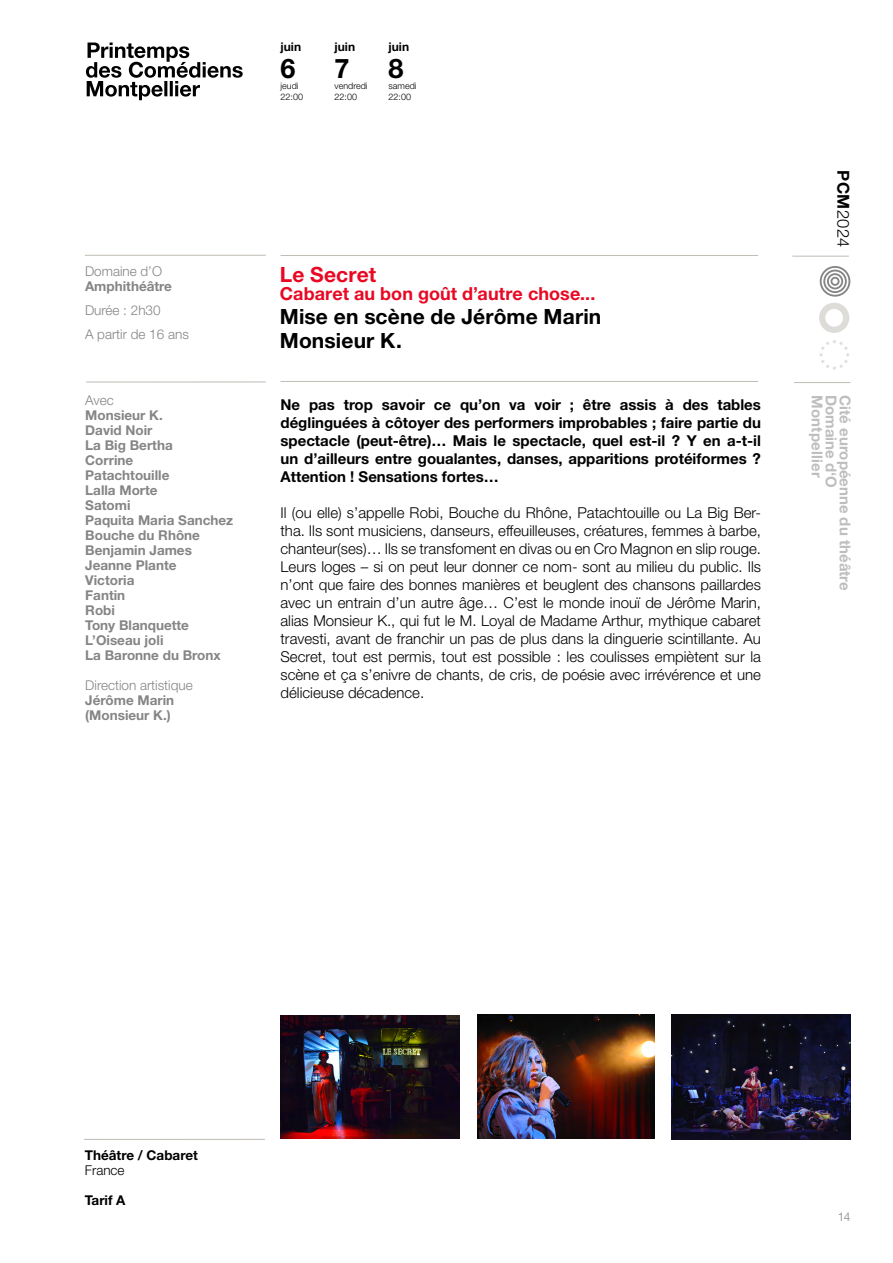
<style>
.page{position:relative;width:893px;height:1263px;background:#fff}
.page>*{position:absolute;margin:0;border:0;box-sizing:border-box;transform-origin:0 0}
.t1{font:700 27px "Helvetica Neue LT Std";color:#000}
.t2{font:700 21px/24px "Helvetica Neue LT Std";letter-spacing:.005em;color:#000}
.t3{font:700 21px "Helvetica Neue LT Std";letter-spacing:.005em;color:#e90824}
.t4{font:700 18px "Helvetica Neue LT Std";letter-spacing:.005em;color:#e90824}
.t5{font:300 16.5px "Helvetica Neue LT Std";color:#000}
.t6{font:300 15px/18px "Helvetica Neue LT Std";color:#000;text-align:justify}
.t7{font:700 15px/18px "Helvetica Neue LT Std";color:#000;text-align:justify}
.t8{font:700 15px "Helvetica Neue LT Std";color:#bebebe}
.t9{font:700 13.5px/15px "Helvetica Neue LT Std";color:#858585}
.t10{font:300 13.5px/23.5px "Helvetica Neue LT Std";color:#858585}
.t11{font:700 13.5px "Helvetica Neue LT Std";color:#000}
.t12{font:300 13.5px "Helvetica Neue LT Std";color:#000}
.t13{font:700 12px "Helvetica Neue LT Std";color:#000}
.t14{font:12px "Helvetica Neue LT Std";color:#9d9d9c}
.t15{font:300 9px "Helvetica Neue LT Std";color:#000}
.s1{font-weight:700}
</style>
<div class="page">
<hr style="left:85px;top:255px;width:181px;height:1px;background:#c0bcb4">
<hr style="left:86px;top:382px;width:180px;height:1px;background:#c0bcb4">
<hr style="left:84px;top:1139px;width:181px;height:1px;background:#c0bcb4">
<hr style="left:281px;top:255px;width:477px;height:1px;background:#c0bcb4">
<hr style="left:281px;top:381px;width:477px;height:1px;background:#c0bcb4">
<hr style="left:792px;top:256px;width:57px;height:1px;background:#c0bcb4">
<div style="left:819px;top:303px;width:30px;height:30px;border:6px solid #c0bcb4;border-radius:50%"></div>
<svg style="left:819px;top:340px;width:30px;height:30px"></svg>
<svg style="left:820px;top:266px;width:30px;height:31px"></svg>
<hr style="left:794px;top:382px;width:56px;height:1px;background:#c0bcb4">
<svg style="left:86px;top:43px;width:157px;height:57px"></svg>
<img style="left:281px;top:1015px;width:178px;height:123px">
<img style="left:477px;top:1014px;width:178px;height:125px">
<img style="left:671px;top:1014px;width:179px;height:125px">
<p class="t13" style="left:281px;top:39px;width:22px">juin</p>
<p class="t13" style="left:335px;top:39px;width:22px">juin</p>
<p class="t13" style="left:389px;top:39px;width:22px">juin</p>
<h1 class="t1" style="left:281px;top:52px;width:17px">6</h1>
<h1 class="t1" style="left:335px;top:52px;width:17px">7</h1>
<h1 class="t1" style="left:389px;top:52px;width:17px">8</h1>
<p class="t15" style="left:281px;top:80px;width:19px">jeudi</p>
<p class="t15" style="left:335px;top:80px;width:35px">vendredi</p>
<p class="t15" style="left:389px;top:80px;width:29px">samedi</p>
<p class="t15" style="left:281px;top:91px;width:24px">22:00</p>
<p class="t15" style="left:335px;top:91px;width:24px">22:00</p>
<p class="t15" style="left:389px;top:91px;width:24px">22:00</p>
<p class="t10" style="left:85px;top:260px;width:79px">Domaine d’O</p>
<p class="t9" style="left:85px;top:279px;width:88px">Amphithéâtre</p>
<p class="t10" style="left:85px;top:298px;width:105px">Durée : 2h30<br>A partir de 16 ans</p>
<p class="t10" style="left:85px;top:388px;width:30px">Avec</p>
<p class="t9" style="left:85px;top:407px;width:150px">Monsieur K.<br>David Noir<br>La Big Bertha<br>Corrine<br>Patachtouille<br>Lalla Morte<br>Satomi<br>Paquita Maria Sanchez<br>Bouche du Rhône<br>Benjamin James<br>Jeanne Plante<br>Victoria<br>Fantin<br>Robi<br>Tony Blanquette<br>L’Oiseau joli<br>La Baronne du Bronx</p>
<p class="t10" style="left:85px;top:673px;width:109px">Direction artistique</p>
<p class="t9" style="left:85px;top:692px;width:90px">Jérôme Marin (Monsieur K.)</p>
<h2 class="t3" style="left:280px;top:261px;width:98px">Le Secret</h2>
<p class="t4" style="left:280px;top:282px;width:317px">Cabaret au bon goût d’autre chose...</p>
<h2 class="t2" style="left:280px;top:304px;width:323px">Mise en scène de Jérôme Marin<br>Monsieur K.</h2>
<p class="t7" style="left:281px;top:395px;width:482px">Ne pas trop savoir ce qu’on va voir ; être assis à des tables déglinguées à côtoyer des performers improbables ; faire partie du spectacle (peut-être)… Mais le spectacle, quel est-il ? Y en a-t-il un d’ailleurs entre goualantes, danses, apparitions protéiformes ?<br>Attention ! Sensations fortes…</p>
<p class="t6" style="left:281px;top:503px;width:482px">Il (ou elle) s’appelle Robi, Bouche du Rhône, Patachtouille ou La Big Ber&shy;tha. Ils sont musiciens, danseurs, effeuilleuses, créatures, femmes à barbe, chanteur(ses)… Ils se transfoment en divas ou en Cro Magnon en slip rouge.<br>Leurs loges – si on peut leur donner ce nom- sont au milieu du public. Ils n’ont que faire des bonnes manières et beuglent des chansons paillardes avec un entrain d’un autre âge… C’est le monde inouï de Jérôme Marin, alias Monsieur K., qui fut le M. Loyal de Madame Arthur, mythique cabaret travesti, avant de franchir un pas de plus dans la dinguerie scintillante. Au Secret, tout est permis, tout est possible : les coulisses empiètent sur la scène et ça s’enivre de chants, de cris, de poésie avec irrévérence et une délicieuse décadence.</p>
<p class="t5" style="left:853px;top:170px;width:78px;rotate:90deg"><span class="s1">PCM</span>2024</p>
<p class="t8" style="left:826px;top:395px;width:84px;rotate:90deg">Montpellier</p>
<p class="t8" style="left:840px;top:395px;width:95px;rotate:90deg">Domaine d‘O</p>
<p class="t8" style="left:854px;top:395px;width:197px;rotate:90deg">Cité européenne du théâtre</p>
<p class="t11" style="left:85px;top:1147px;width:115px">Théâtre / Cabaret</p>
<p class="t12" style="left:85px;top:1162px;width:41px">France</p>
<p class="t11" style="left:85px;top:1192px;width:42px">Tarif A</p>
<p class="t14" style="left:838px;top:1209px;width:14px">14</p>
</div>
